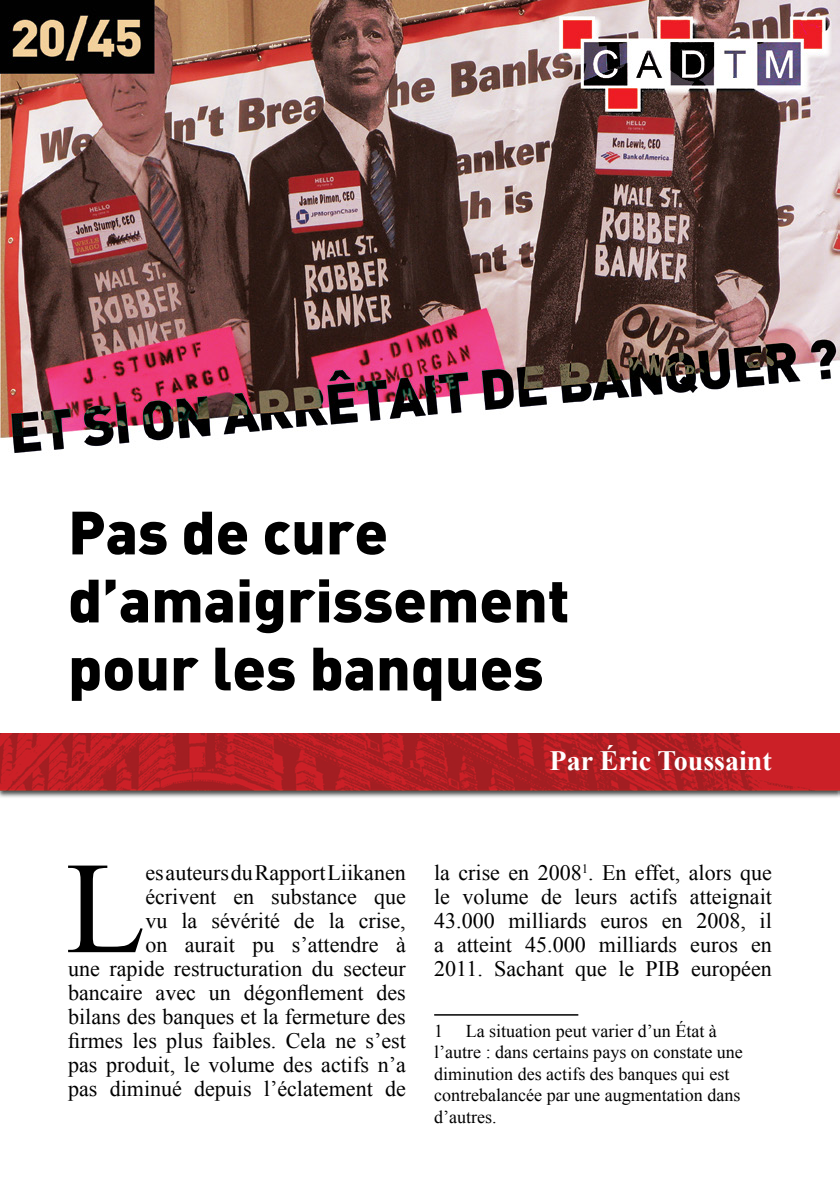
<style>
.page{position:relative;width:840px;height:1191px;background:#fff}
.page>*{position:absolute;margin:0;border:0;box-sizing:border-box;transform-origin:0 0}
.t1{font:130.8px "Times New Roman";color:#000}
.t2{font:900 60px/68px "DIN";color:#000}
.t3{font:700 28px "Times New Roman";color:#fff}
.t4{font:22px/24px "Times New Roman";color:#000;text-align:right}
.t5{font:18px/21.6px "Times New Roman";color:#000}
</style>
<div class="page">
<img style="left:0;top:0;width:839px;height:1016px">
<hr style="left:434px;top:1014px;width:144px;height:1px;background:#000">
<img style="left:0;top:733px;width:839px;height:66px">
<h2 class="t2" style="left:68px;top:495px;width:502px">Pas de cure d’amaigrissement pour les banques</h2>
<p class="t3" style="left:549px;top:741px;width:223px">Par Éric Toussaint</p>
<p class="t4" style="left:68px;top:860px;width:339px">es auteurs du Rapport Liikanen<br>écrivent en substance que<br>vu la sévérité de la crise,<br>on aurait pu s’attendre à<br>une rapide restructuration du secteur bancaire avec un dégonflement des bilans des banques et la fermeture des firmes les plus faibles. Cela ne s’est pas produit, le volume des actifs n’a pas diminué depuis l’éclatement de</p>
<p class="t4" style="left:434px;top:860px;width:339px;text-align:justify">la crise en 2008<sup>1</sup>. En effet, alors que le volume de leurs actifs atteignait 43.000 milliards euros en 2008, il a atteint 45.000 milliards euros en 2011. Sachant que le PIB européen</p>
<h1 class="t1" style="left:65px;top:820px;width:81px">L</h1>
<p class="t5" style="left:434px;top:1019px;width:310px;text-indent:32px">La situation peut varier d’un État à l’autre : dans certains pays on constate une diminution des actifs des banques qui est contrebalancée par une augmentation dans d’autres.</p>
<p class="t5" style="left:434px;top:1019px;width:10px">1</p>
</div>
